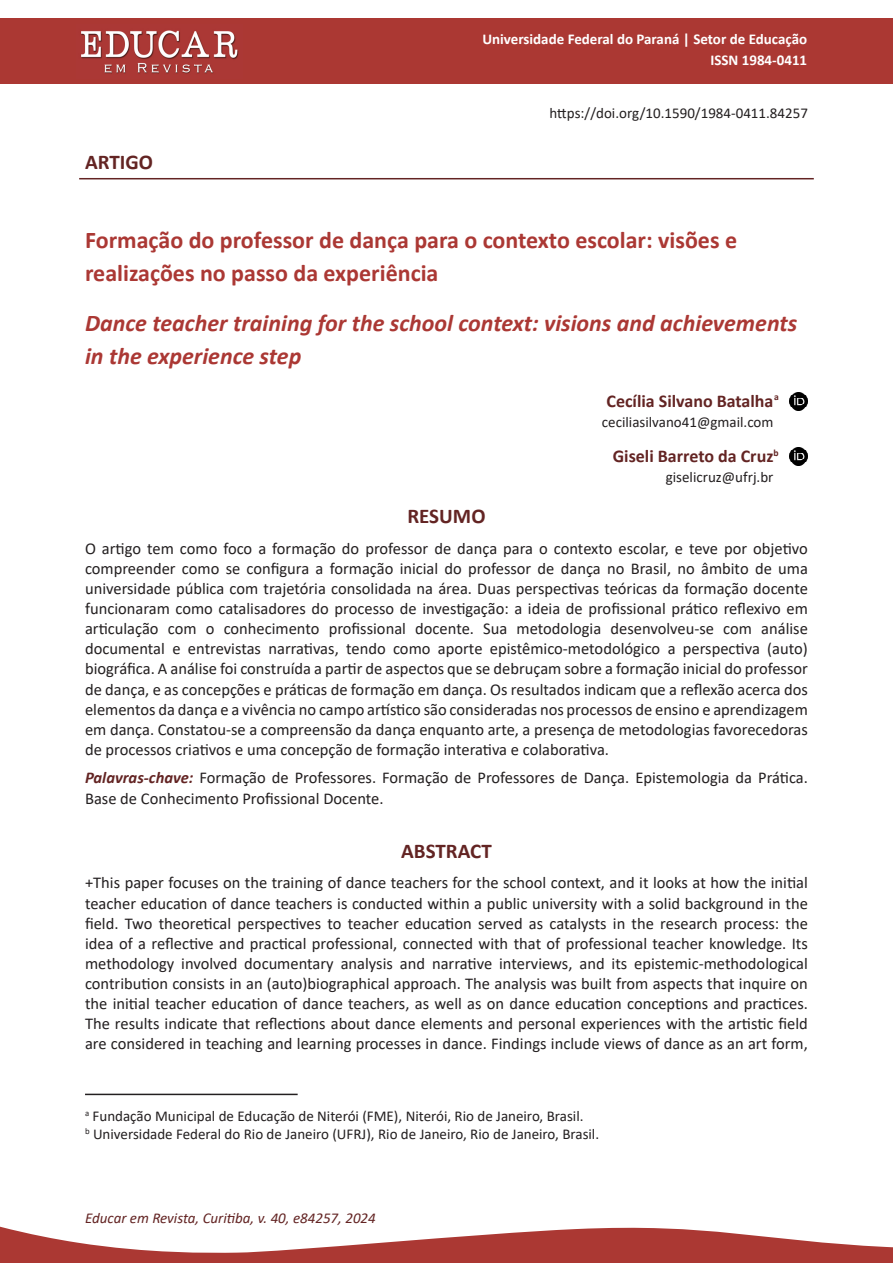
<style>
.page{position:relative;width:893px;height:1263px;background:#fff}
.page>*{position:absolute;margin:0;border:0;box-sizing:border-box;transform-origin:0 0}
._4-TÍTULO_ARTIGO_idioma_principal{font:700 24px/33px "Calibri";color:#ab3834}
._5-TÍTULO_ARTIGO_idiomas_secundários{font:italic 700 24px/33px "Calibri";color:#ab3834}
._11-TÍTULO_ABSTRACT{font:700 21px "Calibri";color:#632423}
._2-GÊNERO__Artigo_Dossiê{font:700 21px "Calibri";color:#632423}
._10-TÍTULO_RESUMO{font:700 21px "Calibri";color:#632423}
._6-AUTOR_nome{font:700 18px "Calibri";color:#632423}
._12-TEXTO_RESUMO_ABSTRACT{font:16.5px/20.1px "Calibri";color:#231f20;text-align:justify}
._13-PALAVRAS-CHAVE_KEYWORDS{font:16.5px/20.1px "Calibri";color:#231f20}
._9-NOTA_AUTOR_2_e_3{font:15px "Calibri";color:#231f20}
._8-NOTA_AUTOR_1{font:15px "Calibri";color:#231f20}
.t1{font:700 15px "Calibri";color:#fff}
._7-AUTOR_e-mail{font:15px "Calibri";color:#231f20}
.t2{font:italic 15px "Calibri";color:#632423}
._1-DOI_primeira_pág{font:15px "Calibri";color:#231f20}
._19-FONTE_FIGURA{font:700 9.6px "Calibri";color:#632423}
.s1{font-weight:700;font-style:italic;color:#632423}
</style>
<div class="page">
<div style="left:0;top:18px;width:893px;height:66px;background:#ab3833"></div>
<svg style="left:0;top:1226px;width:893px;height:37px"></svg>
<img style="left:81px;top:30px;width:158px;height:44px">
<img style="left:790px;top:392px;width:18px;height:16px">
<svg style="left:792px;top:408px;width:13px;height:2px"></svg>
<img style="left:790px;top:447px;width:18px;height:19px">
<hr style="left:79px;top:178px;width:735px;height:1px;background:#632423">
<hr style="left:85px;top:1094px;width:213px;height:1px;background:#231f20">
<p class="t1" style="left:482px;top:28px;width:326px">Universidade Federal do Paraná | Setor de Educação</p>
<p class="t1" style="left:710px;top:49px;width:98px">ISSN 1984-0411</p>
<p class="_2-GÊNERO__Artigo_Dossiê" style="left:85px;top:147px;width:69px">ARTIGO</p>
<p class="_1-DOI_primeira_pág" style="left:549px;top:102px;width:260px">https://doi.org/10.1590/1984-0411.84257</p>
<p class="_4-TÍTULO_ARTIGO_idioma_principal" style="left:85px;top:223px;width:653px">Formação do professor de dança para o contexto escolar: visões e realizações no passo da experiência</p>
<p class="_5-TÍTULO_ARTIGO_idiomas_secundários" style="left:85px;top:306px;width:714px">Dance teacher training for the school context: visions and achievements in the experience step</p>
<p class="_6-AUTOR_nome" style="left:606px;top:388px;width:168px">Cecília Silvano Batalha</p>
<p class="_7-AUTOR_e-mail" style="left:602px;top:411px;width:173px">ceciliasilvano41@gmail.com</p>
<p class="_6-AUTOR_nome" style="left:613px;top:443px;width:162px">Giseli Barreto da Cruz</p>
<p class="_7-AUTOR_e-mail" style="left:666px;top:466px;width:109px">giselicruz@ufrj.br</p>
<p class="_10-TÍTULO_RESUMO" style="left:407px;top:501px;width:80px">RESUMO</p>
<p class="_12-TEXTO_RESUMO_ABSTRACT" style="left:85px;top:538px;width:724px">O artigo tem como foco a formação do professor de dança para o contexto escolar, e teve por objetivo compreender como se configura a formação inicial do professor de dança no Brasil, no âmbito de uma universidade pública com trajetória consolidada na área. Duas perspectivas teóricas da formação docente funcionaram como catalisadores do processo de investigação: a ideia de profissional prático reflexivo em articulação com o conhecimento profissional docente. Sua metodologia desenvolveu-se com análise documental e entrevistas narrativas, tendo como aporte epistêmico-metodológico a perspectiva (auto) biográfica. A análise foi construída a partir de aspectos que se debruçam sobre a formação inicial do professor de dança, e as concepções e práticas de formação em dança. Os resultados indicam que a reflexão acerca dos elementos da dança e a vivência no campo artístico são consideradas nos processos de ensino e aprendizagem em dança. Constatou-se a compreensão da dança enquanto arte, a presença de metodologias favorecedoras de processos criativos e uma concepção de formação interativa e colaborativa.</p>
<p class="_13-PALAVRAS-CHAVE_KEYWORDS" style="left:85px;top:767px;width:724px"><span class="s1">Palavras-chave:</span> Formação de Professores. Formação de Professores de Dança. Epistemologia da Prática.<br>Base de Conhecimento Profissional Docente.</p>
<p class="_19-FONTE_FIGURA" style="left:774px;top:390px;width:6px">a</p>
<p class="_19-FONTE_FIGURA" style="left:773px;top:446px;width:7px">b</p>
<p class="_11-TÍTULO_ABSTRACT" style="left:401px;top:836px;width:92px">ABSTRACT</p>
<p class="_12-TEXTO_RESUMO_ABSTRACT" style="left:85px;top:872px;width:724px">+This paper focuses on the training of dance teachers for the school context, and it looks at how the initial teacher education of dance teachers is conducted within a public university with a solid background in the field. Two theoretical perspectives to teacher education served as catalysts in the research process: the idea of a reflective and practical professional, connected with that of professional teacher knowledge. Its methodology involved documentary analysis and narrative interviews, and its epistemic-methodological contribution consists in an (auto)biographical approach. The analysis was built from aspects that inquire on the initial teacher education of dance teachers, as well as on dance education conceptions and practices.<br>The results indicate that reflections about dance elements and personal experiences with the artistic field are considered in teaching and learning processes in dance. Findings include views of dance as an art form,</p>
<p class="_8-NOTA_AUTOR_1" style="left:85px;top:1105px;width:500px"><sup>a</sup> Fundação Municipal de Educação de Niterói (FME), Niterói, Rio de Janeiro, Brasil.</p>
<p class="_9-NOTA_AUTOR_2_e_3" style="left:85px;top:1123px;width:516px"><sup>b</sup> Universidade Federal do Rio de Janeiro (UFRJ), Rio de Janeiro, Rio de Janeiro, Brasil.</p>
<p class="t2" style="left:85px;top:1208px;width:292px">Educar em Revista, Curitiba, v. 40, e84257, 2024</p>
</div>
